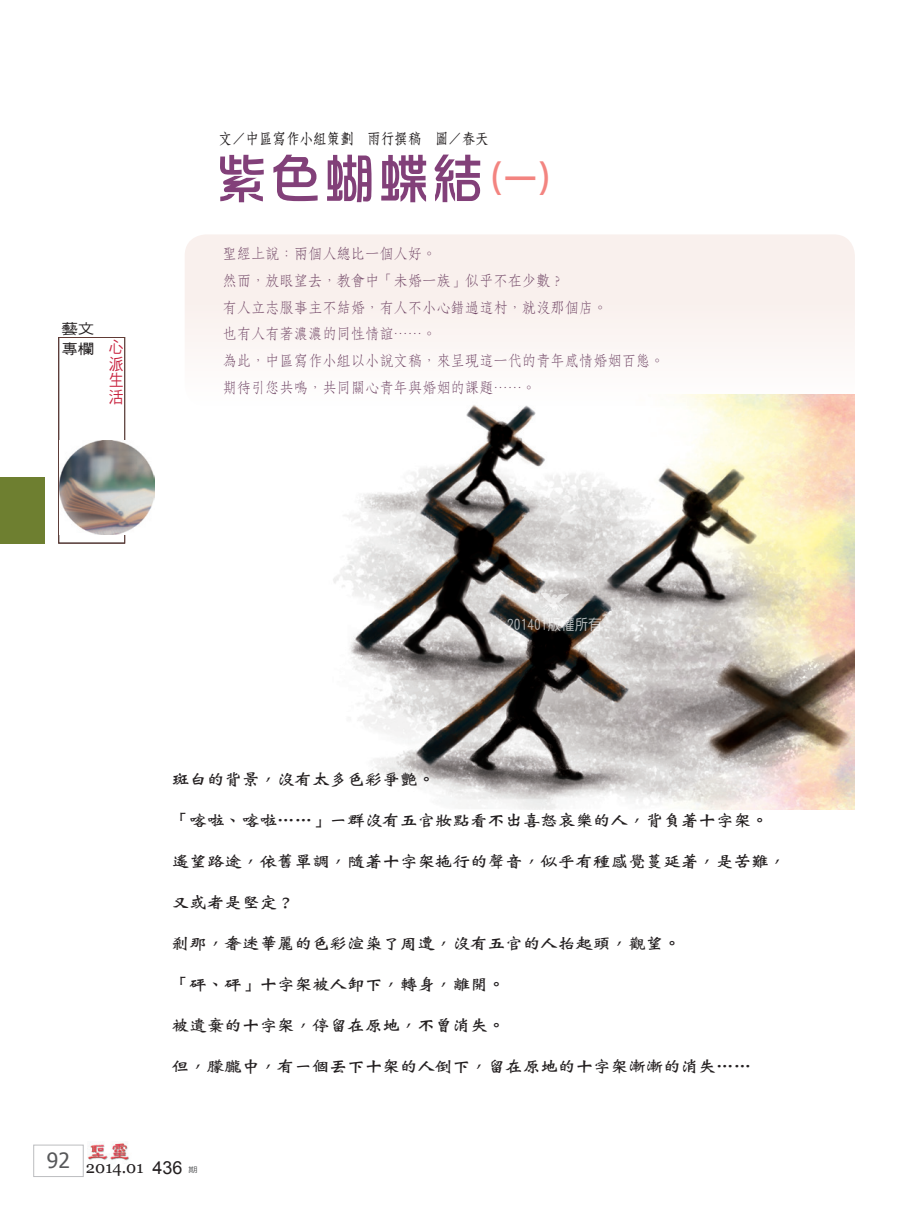
<style>
.page{position:relative;width:906px;height:1217px;background:#fff}
.page>*{position:absolute;margin:0;border:0;box-sizing:border-box;transform-origin:0 0}
.題目{font:54px "DF Hua Zong W5 WIN BF";color:#824079}
.t1{font:16.5px "Georgia";color:#231f20}
.t2{font:16.5px/16.5px "DF Hei W5 WIN BF";color:#c8233f;text-align:justify;scale:.9 1}
.Normal經文{font:16.2px "DF Wei Bei W7 WINP BF";letter-spacing:-.025em;color:#231f20;scale:1.11 1}
.備註{font:15px "DF Fang Song W4 WIN BF";color:#6f4464;scale:.95 1}
.作者{font:15px "DF Fang Song W6 WIN BF";color:#231f20;scale:.9 1}
.t3{font:15px "DF Yuan W5 WIN BF";color:#fff;scale:.9 1}
.t4{font:14.1px "DF Hei W5 WIN BF";color:#231f20;scale:1.18 1}
.t5{font:7.5px "DF Hei W5 WIN BF";color:#57585a;scale:1.25 1}
.s1{font-size:36px;color:#f38480}
.s2{font-family:"Arial";font-size:18px}
</style>
<div class="page">
<div style="left:33px;top:1144px;width:50px;height:32px;border:1px solid #bcbdc0"></div>
<img style="left:88px;top:1143px;width:41px;height:18px">
<img style="left:333px;top:394px;width:522px;height:415px">
<div style="left:185px;top:234px;width:670px;height:172px;background:#faf2f0;border-radius:21px"></div>
<div style="left:0;top:477px;width:45px;height:66px;background:#6e7f30"></div>
<div style="left:58px;top:337px;width:67px;height:206px;border:1px solid #613b35"></div>
<img style="left:60px;top:440px;width:95px;height:94px">
<svg style="left:541px;top:592px;width:28px;height:22px"></svg>
<p class="作者" style="left:219px;top:130px;width:301px">文／中區寫作小組策劃　雨行撰稿 圖／春天</p>
<p class="t4" style="left:61px;top:321px;width:29px">藝文</p>
<p class="t4" style="left:61px;top:341px;width:29px">專欄</p>
<p class="t2" style="left:109px;top:339px;width:17px">心派生活</p>
<p class="題目" style="left:214px;top:151px;width:343px">紫色蝴蝶結<span class="s1">(一)</span></p>
<p class="備註" style="left:222px;top:246px;width:227px">聖經上說：兩個人總比一個人好。</p>
<p class="備註" style="left:222px;top:273px;width:362px">然而，放眼望去，教會中「未婚一族」似乎不在少數？</p>
<p class="備註" style="left:222px;top:299px;width:407px">有人立志服事主不結婚，有人不小心錯過這村，就沒那個店。</p>
<p class="備註" style="left:222px;top:326px;width:227px">也有人有著濃濃的同性情誼……。</p>
<p class="備註" style="left:222px;top:353px;width:467px">為此，中區寫作小組以小說文稿，來呈現這一代的青年感情婚姻百態。</p>
<p class="備註" style="left:222px;top:380px;width:332px">期待引您共鳴，共同關心青年與婚姻的課題……。</p>
<p class="t3" style="left:507px;top:617px;width:106px">201401版權所有</p>
<p class="Normal經文" style="left:171px;top:770px;width:239px">斑白的背景，沒有太多色彩爭艷。</p>
<p class="Normal經文" style="left:171px;top:811px;width:539px">「喀啦、喀啦……」一群沒有五官妝點看不出喜怒哀樂的人，背負著十字架。</p>
<p class="Normal經文" style="left:171px;top:852px;width:555px">遙望路途，依舊單調，隨著十字架拖行的聲音，似乎有種感覺蔓延著，是苦難，</p>
<p class="Normal經文" style="left:171px;top:893px;width:113px">又或者是堅定？</p>
<p class="Normal經文" style="left:171px;top:934px;width:460px">剎那，奢迷華麗的色彩渲染了周遭，沒有五官的人抬起頭，觀望。</p>
<p class="Normal經文" style="left:171px;top:975px;width:302px">「砰、砰」十字架被人卸下，轉身，離開。</p>
<p class="Normal經文" style="left:171px;top:1016px;width:302px">被遺棄的十字架，停留在原地，不曾消失。</p>
<p class="Normal經文" style="left:171px;top:1057px;width:524px">但，朦朧中，有一個丟下十架的人倒下，留在原地的十字架漸漸的消失……</p>
<p class="t1" style="left:47px;top:1156px;width:137px"><sup>92</sup> 2014.01 <span class="s2">436</span></p>
<p class="t5" style="left:188px;top:1165px;width:9px">期</p>
</div>
